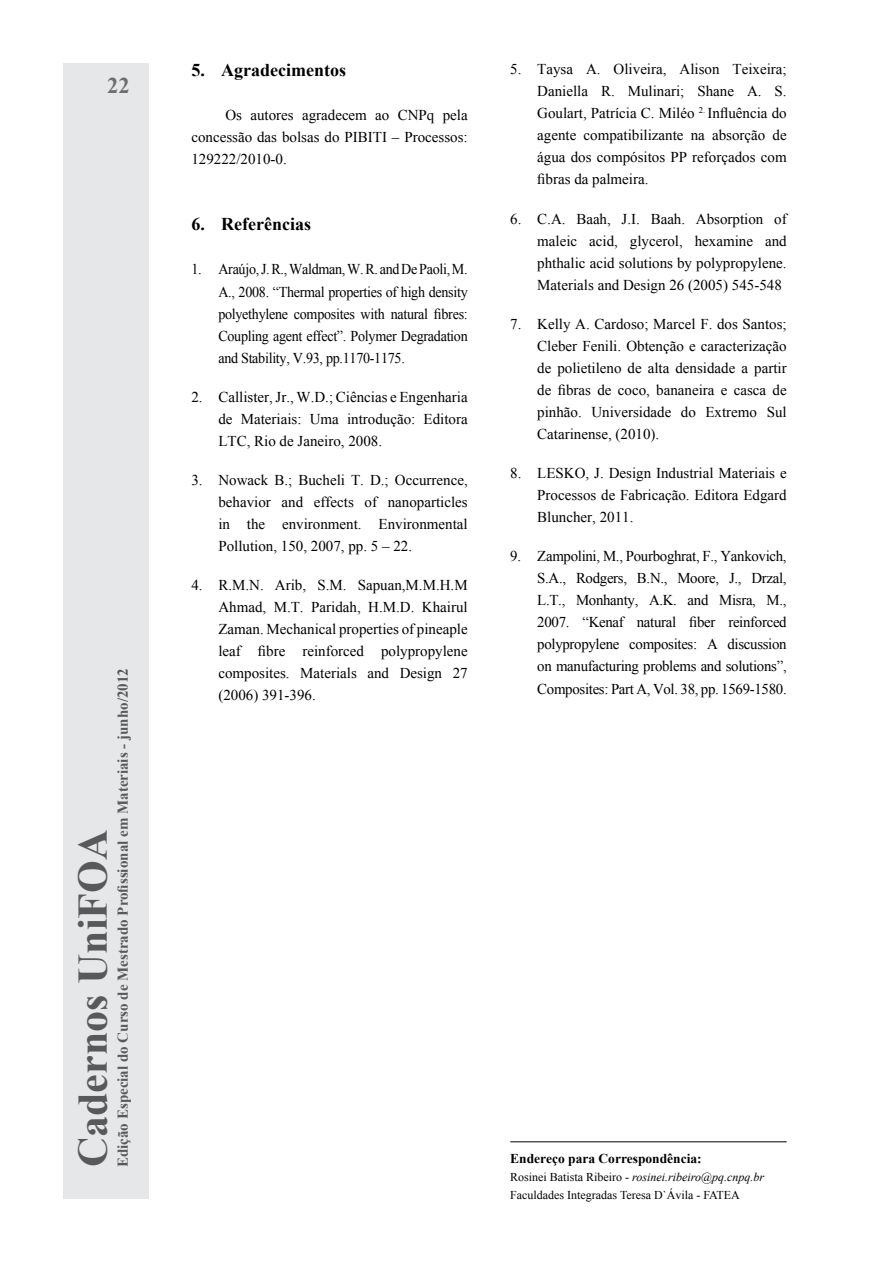
<style>
.page{position:relative;width:893px;height:1263px;background:#fff}
.page>*{position:absolute;margin:0;border:0;box-sizing:border-box;transform-origin:0 0}
.t1{font:700 42px "Times New Roman";color:#58595b}
.t2{font:700 22.5px "Times New Roman";color:#6d6e71}
.t3{font:700 18px "Times New Roman";color:#000}
.t4{font:15px/22px "Times New Roman";color:#000;text-align:justify}
.t5{font:15px/22px "Times New Roman";color:#000;text-align:justify;scale:.94 1}
.t6{font:700 15px "Times New Roman";color:#58595b}
.t7{font:700 13.5px "Times New Roman";color:#000}
.t8{font:12px/18px "Times New Roman";color:#000}
.s1{font-style:italic}
</style>
<div class="page">
<div style="left:64px;top:64px;width:85px;height:1135px;background:#e6e7e8"></div>
<hr style="left:510px;top:1141px;width:277px;height:1px;background:#000">
<h2 class="t2" style="left:107px;top:70px;width:24px">22</h2>
<h1 class="t1" style="left:64px;top:1167px;width:339px;rotate:-90deg">Cadernos UniFOA</h1>
<p class="t6" style="left:113px;top:1167px;width:500px;rotate:-90deg">Edição Especial do Curso de Mestrado Profissional em Materiais - junho/2012</p>
<p class="t3" style="left:191px;top:58px;width:156px">5. Agradecimentos</p>
<p class="t4" style="left:191px;top:104px;width:278px;text-indent:34px">Os autores agradecem ao CNPq pela concessão das bolsas do PIBITI – Processos:<br>129222/2010-0.</p>
<p class="t3" style="left:191px;top:212px;width:121px">6. Referências</p>
<p class="t5" style="left:218px;top:258px;width:267px;text-indent:-27px">1. Araújo, J. R., Waldman, W. R. and De Paoli, M.<br>A., 2008. “Thermal properties of high density polyethylene composites with natural fibres:<br>Coupling agent effect”. Polymer Degradation and Stability, V.93, pp.1170-1175.</p>
<p class="t4" style="left:218px;top:385px;width:251px;text-indent:-27px">2. Callister, Jr., W.D.; Ciências e Engenharia de Materiais: Uma introdução: Editora LTC, Rio de Janeiro, 2008.</p>
<p class="t4" style="left:218px;top:469px;width:251px;text-indent:-27px">3. Nowack B.; Bucheli T. D.; Occurrence, behavior and effects of nanoparticles in the environment. Environmental Pollution, 150, 2007, pp. 5 – 22.</p>
<p class="t4" style="left:218px;top:574px;width:251px;text-indent:-27px">4. R.M.N. Arib, S.M. Sapuan,M.M.H.M Ahmad, M.T. Paridah, H.M.D. Khairul Zaman. Mechanical properties of pineaple leaf fibre reinforced polypropylene composites. Materials and Design 27 (2006) 391-396.</p>
<p class="t4" style="left:537px;top:58px;width:251px;text-indent:-27px">5. Taysa A. Oliveira, Alison Teixeira; Daniella R. Mulinari; Shane A. S.<br>Goulart, Patrícia C. Miléo <sup>2.</sup> Influência do agente compatibilizante na absorção de água dos compósitos PP reforçados com fibras da palmeira.</p>
<p class="t4" style="left:537px;top:207px;width:251px;text-indent:-27px">6. C.A. Baah, J.I. Baah. Absorption of maleic acid, glycerol, hexamine and phthalic acid solutions by polypropylene.<br>Materials and Design 26 (2005) 545-548</p>
<p class="t4" style="left:537px;top:312px;width:251px;text-indent:-27px">7. Kelly A. Cardoso; Marcel F. dos Santos; Cleber Fenili. Obtenção e caracterização de polietileno de alta densidade a partir de fibras de coco, bananeira e casca de pinhão. Universidade do Extremo Sul Catarinense, (2010).</p>
<p class="t4" style="left:537px;top:462px;width:251px;text-indent:-27px">8. LESKO, J. Design Industrial Materiais e Processos de Fabricação. Editora Edgard Bluncher, 2011.</p>
<p class="t4" style="left:537px;top:545px;width:251px;text-indent:-27px">9. Zampolini, M., Pourboghrat, F., Yankovich, S.A., Rodgers, B.N., Moore, J., Drzal, L.T., Monhanty, A.K. and Misra, M., 2007. “Kenaf natural fiber reinforced polypropylene composites: A discussion on manufacturing problems and solutions”, Composites: Part A, Vol. 38, pp. 1569-1580.</p>
<p class="t7" style="left:510px;top:1149px;width:193px">Endereço para Correspondência:</p>
<p class="t8" style="left:510px;top:1168px;width:255px">Rosinei Batista Ribeiro - <span class="s1">rosinei.ribeiro@pq.cnpq.br<br></span>Faculdades Integradas Teresa D`Ávila - FATEA</p>
</div>
